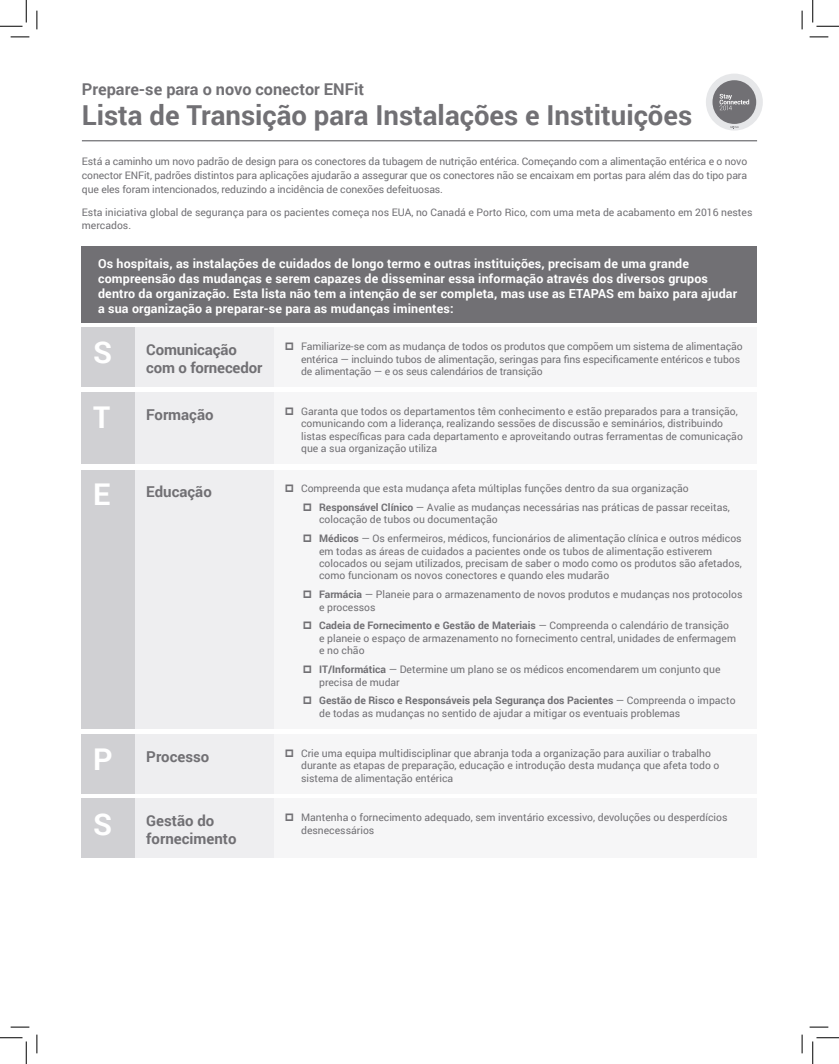
<style>
.page{position:relative;width:839px;height:1064px;background:#fff}
.page>*{position:absolute;margin:0;border:0;box-sizing:border-box;transform-origin:0 0}
.t1{font:700 30px/64.6px "Roboto";color:#fff}
.t2{font:700 27.5px "Roboto";color:#717074}
.t3{font:700 16.25px "Roboto";color:#717074}
.t4{font:700 15px/18px "Roboto";color:#717074}
.t5{font:700 12.5px/15px "Roboto";letter-spacing:.01em;color:#fff}
.t6{font:10.38px/12.5px "Roboto";color:#717074}
.s1{font-weight:700}
</style>
<div class="page">
<div style="left:274px;top:328px;width:483px;height:59px;background:#f6f6f7"></div>
<div style="left:274px;top:734px;width:483px;height:59px;background:#f6f6f7"></div>
<div style="left:274px;top:799px;width:483px;height:59px;background:#f6f6f7"></div>
<div style="left:274px;top:392px;width:483px;height:72px;background:#f6f6f7"></div>
<div style="left:274px;top:469px;width:483px;height:259px;background:#f6f6f7"></div>
<div style="left:82px;top:247px;width:675px;height:76px;background:#717074"></div>
<div style="left:706px;top:74px;width:57px;height:57px;background:#e6e7e9;border-radius:50%"></div>
<div style="left:712px;top:80px;width:44px;height:44px;background:#717074;border-radius:50%"></div>
<svg style="left:719px;top:94px;width:30px;height:16px"></svg>
<svg style="left:730px;top:126px;width:8px;height:3px"></svg>
<hr style="left:82px;top:140px;width:675px;height:1px;background:#717074">
<div style="left:135px;top:328px;width:139px;height:59px;background:#eeeef0"></div>
<div style="left:135px;top:734px;width:139px;height:59px;background:#eeeef0"></div>
<div style="left:135px;top:799px;width:139px;height:59px;background:#eeeef0"></div>
<div style="left:135px;top:392px;width:139px;height:72px;background:#eeeef0"></div>
<div style="left:135px;top:469px;width:139px;height:259px;background:#eeeef0"></div>
<div style="left:82px;top:328px;width:53px;height:59px;background:#d0d0d3"></div>
<div style="left:82px;top:734px;width:53px;height:59px;background:#d0d0d3"></div>
<div style="left:82px;top:799px;width:53px;height:59px;background:#d0d0d3"></div>
<div style="left:82px;top:392px;width:53px;height:72px;background:#d0d0d3"></div>
<div style="left:82px;top:469px;width:53px;height:259px;background:#d0d0d3"></div>
<svg style="left:11px;top:36px;width:18px;height:2px"></svg>
<svg style="left:809px;top:36px;width:19px;height:2px"></svg>
<svg style="left:11px;top:1026px;width:18px;height:2px"></svg>
<svg style="left:809px;top:1026px;width:19px;height:2px"></svg>
<svg style="left:36px;top:11px;width:2px;height:18px"></svg>
<svg style="left:36px;top:1034px;width:2px;height:19px"></svg>
<svg style="left:801px;top:11px;width:2px;height:18px"></svg>
<svg style="left:801px;top:1034px;width:2px;height:19px"></svg>
<svg style="left:0;top:0;width:27px;height:27px"></svg>
<svg style="left:0;top:1037px;width:27px;height:27px"></svg>
<svg style="left:812px;top:0;width:27px;height:27px"></svg>
<svg style="left:812px;top:1037px;width:27px;height:27px"></svg>
<h3 class="t3" style="left:82px;top:78px;width:284px">Prepare-se para o novo conector ENFit</h3>
<h2 class="t2" style="left:82px;top:96px;width:612px">Lista de Transição para Instalações e Instituições</h2>
<p class="t6" style="left:82px;top:154px;width:667px;line-height:13.8px;text-align:justify">Está a caminho um novo padrão de design para os conectores da tubagem de nutrição entérica. Começando com a alimentação entérica e o novo conector ENFit, padrões distintos para aplicações ajudarão a assegurar que os conectores não se encaixam em portas para além das do tipo para que eles foram intencionados, reduzindo a incidência de conexões defeituosas.</p>
<p class="t6" style="left:82px;top:205px;width:672px;line-height:13.8px">Esta iniciativa global de segurança para os pacientes começa nos EUA, no Canadá e Porto Rico, com uma meta de acabamento em 2016 nestes mercados.</p>
<p class="t5" style="left:98px;top:255px;width:640px">Os hospitais, as instalações de cuidados de longo termo e outras instituições, precisam de uma grande compreensão das mudanças e serem capazes de disseminar essa informação através dos diversos grupos dentro da organização. Esta lista não tem a intenção de ser completa, mas use as ETAPAS em baixo para ajudar a sua organização a preparar-se para as mudanças iminentes:</p>
<h1 class="t1" style="left:93px;top:319px;width:21px">S</h1>
<h3 class="t4" style="left:146px;top:340px;width:118px">Comunicação com o fornecedor</h3>
<p class="t6" style="left:301px;top:340px;width:443px">Familiarize-se com as mudança de todos os produtos que compõem um sistema de alimentação entérica — incluindo tubos de alimentação, seringas para fins especificamente entéricos e tubos de alimentação — e os seus calendários de transição</p>
<h1 class="t1" style="left:93px;top:384px;width:19px">T</h1>
<h1 class="t1" style="left:93px;top:461px;width:19px">E</h1>
<h3 class="t4" style="left:146px;top:405px;width:69px">Formação</h3>
<h3 class="t4" style="left:146px;top:482px;width:67px">Educação</h3>
<p class="t6" style="left:301px;top:404px;width:443px">Garanta que todos os departamentos têm conhecimento e estão preparados para a transição, comunicando com a liderança, realizando sessões de discussão e seminários, distribuindo listas específicas para cada departamento e aproveitando outras ferramentas de comunicação que a sua organização utiliza</p>
<p class="t6" style="left:319px;top:479px;width:412px;line-height:18.8px;text-indent:-18px">Compreenda que esta mudança afeta múltiplas funções dentro da sua organização<br><span class="s1">Responsável Clínico</span> — Avalie as mudanças necessárias nas práticas de passar receitas,</p>
<p class="t6" style="left:319px;top:510px;width:424px;line-height:18.8px">colocação de tubos ou documentação<br><span class="s1">Médicos</span> — Os enfermeiros, médicos, funcionários de alimentação clínica e outros médicos</p>
<p class="t6" style="left:319px;top:544px;width:424px">em todas as áreas de cuidados a pacientes onde os tubos de alimentação estiverem colocados ou sejam utilizados, precisam de saber o modo como os produtos são afetados, como funcionam os novos conectores e quando eles mudarão</p>
<p class="t6" style="left:319px;top:588px;width:425px"><span class="s1">Farmácia</span> — Planeie para o armazenamento de novos produtos e mudanças nos protocolos e processos</p>
<p class="t6" style="left:319px;top:619px;width:418px"><span class="s1">Cadeia de Fornecimento e Gestão de Materiais</span> — Compreenda o calendário de transição e planeie o espaço de armazenamento no fornecimento central, unidades de enfermagem e no chão</p>
<p class="t6" style="left:319px;top:663px;width:403px"><span class="s1">IT/Informática</span> — Determine um plano se os médicos encomendarem um conjunto que precisa de mudar</p>
<p class="t6" style="left:319px;top:694px;width:418px"><span class="s1">Gestão de Risco e Responsáveis pela Segurança dos Pacientes</span> — Compreenda o impacto de todas as mudanças no sentido de ajudar a mitigar os eventuais problemas</p>
<h1 class="t1" style="left:93px;top:726px;width:21px">P<br>S</h1>
<h3 class="t4" style="left:146px;top:747px;width:65px">Processo</h3>
<h3 class="t4" style="left:146px;top:811px;width:92px">Gestão do fornecimento</h3>
<p class="t6" style="left:301px;top:746px;width:420px">Crie uma equipa multidisciplinar que abranja toda a organização para auxiliar o trabalho durante as etapas de preparação, educação e introdução desta mudança que afeta todo o sistema de alimentação entérica</p>
<p class="t6" style="left:301px;top:811px;width:428px">Mantenha o fornecimento adequado, sem inventário excessivo, devoluções ou desperdícios desnecessários</p>
</div>
